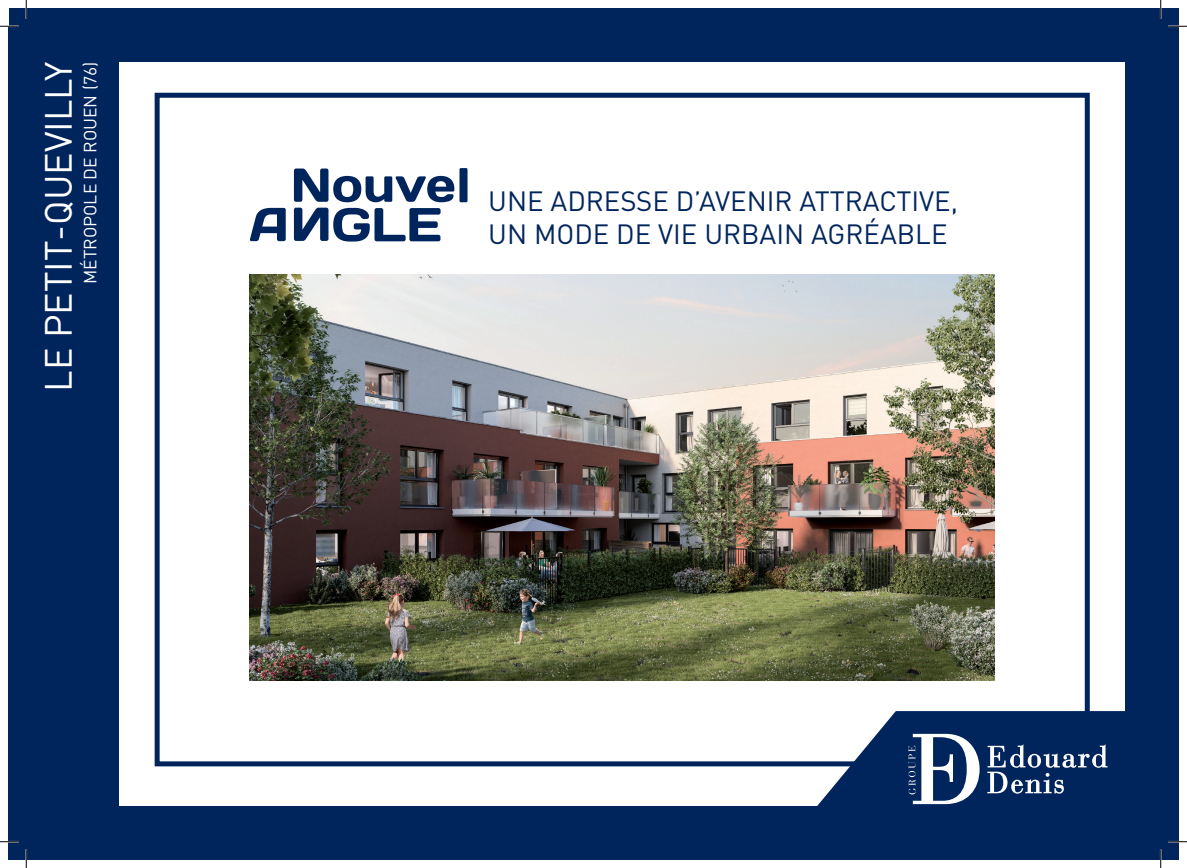
<style>
.page{position:relative;width:1187px;height:868px;background:#fff}
.page>*{position:absolute;margin:0;border:0;box-sizing:border-box;transform-origin:0 0}
.t1{font:37.5px "DIN";color:#fff}
.t2{font:27.5px/33px "DIN";color:#00255d}
.t3{font:17.5px "DIN";color:#fff}
</style>
<div class="page">
<div style="left:155px;top:93px;width:934px;height:673px;border:5px solid #00255d"></div>
<img style="left:250px;top:274px;width:744px;height:406px">
<div style="left:9px;top:26px;width:110px;height:833px;background:#00255d"></div>
<div style="left:26px;top:806px;width:1134px;height:53px;background:#00255d"></div>
<div style="left:9px;top:9px;width:1169px;height:53px;background:#00255d"></div>
<div style="left:1125px;top:26px;width:53px;height:833px;background:#00255d"></div>
<svg style="left:787px;top:711px;width:338px;height:95px;fill:#00255d"></svg>
<svg style="left:987px;top:744px;width:120px;height:49px;background:#385480"></svg>
<svg style="left:908px;top:733px;width:71px;height:71px"></svg>
<svg style="left:250px;top:208px;width:36px;height:33px"></svg>
<svg style="left:294px;top:168px;width:173px;height:34px"></svg>
<svg style="left:294px;top:208px;width:146px;height:33px"></svg>
<svg style="left:0;top:25px;width:19px;height:2px"></svg>
<svg style="left:1168px;top:25px;width:18px;height:2px"></svg>
<svg style="left:0;top:840px;width:19px;height:2px"></svg>
<svg style="left:1168px;top:840px;width:18px;height:2px"></svg>
<svg style="left:25px;top:0;width:2px;height:19px"></svg>
<svg style="left:25px;top:849px;width:2px;height:18px"></svg>
<svg style="left:1159px;top:0;width:2px;height:19px"></svg>
<svg style="left:1159px;top:849px;width:2px;height:18px"></svg>
<h1 class="t1" style="left:35px;top:392px;width:331px;rotate:-90deg">LE PETIT-QUEVILLY</h1>
<p class="t3" style="left:79px;top:284px;width:224px;rotate:-90deg">MÉTROPOLE DE ROUEN (76)</p>
<p class="t2" style="left:488px;top:183px;width:471px">UNE ADRESSE D’AVENIR ATTRACTIVE,<br>UN MODE DE VIE URBAIN AGRÉABLE</p>
</div>
